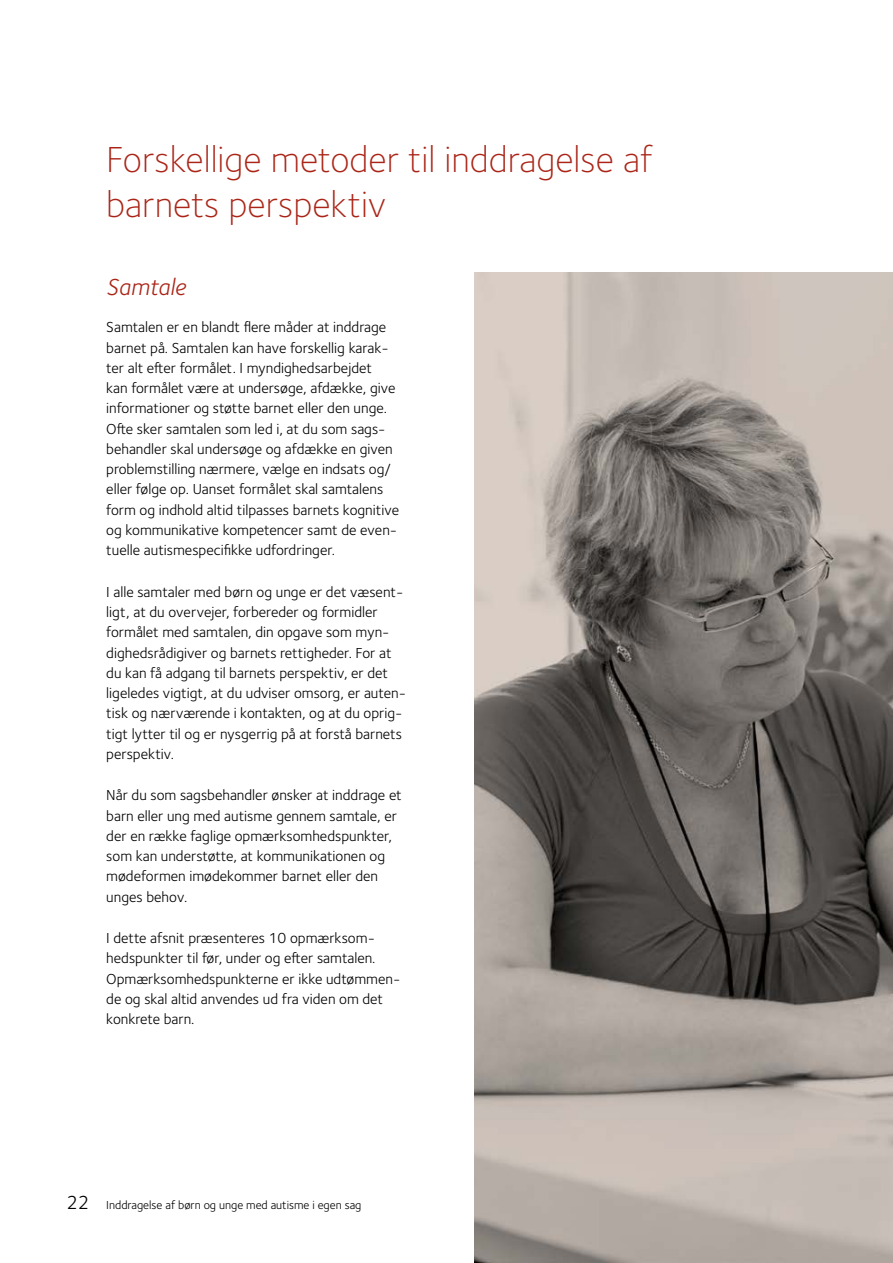
<style>
.page{position:relative;width:893px;height:1263px;background:#fff}
.page>*{position:absolute;margin:0;border:0;box-sizing:border-box;transform-origin:0 0}
.Overskrift{font:300 37.5px/45px "Foundry Sterling";color:#aa2517}
.underoveroverskrift{font:italic 24px "Foundry Sterling";color:#aa2517}
.brodtxt{font:15px/20.2px "Foundry Sterling";color:#000}
.t1{font:12px "Foundry Sterling Book 2";color:#000}
.s1{font-family:"Foundry Sterling";font-size:19.5px}
</style>
<div class="page">
<img style="left:474px;top:272px;width:419px;height:991px">
<p class="Overskrift" style="left:106px;top:137px;width:548px">Forskellige metoder til inddragelse af barnets perspektiv</p>
<p class="underoveroverskrift" style="left:106px;top:273px;width:81px">Samtale</p>
<p class="brodtxt" style="left:106px;top:317px;width:294px">Samtalen er en blandt flere måder at inddrage barnet på. Samtalen kan have forskellig karak&shy;ter alt efter formålet. I myndighedsarbejdet<br>kan formålet være at undersøge, afdække, give informationer og støtte barnet eller den unge.<br>Ofte sker samtalen som led i, at du som sags&shy;behandler skal undersøge og afdække en given problemstilling nærmere, vælge en indsats og/ eller følge op. Uanset formålet skal samtalens form og indhold altid tilpasses barnets kognitive og kommunikative kompetencer samt de even&shy;tuelle autismespecifikke udfordringer.</p>
<p class="brodtxt" style="left:106px;top:582px;width:301px">I alle samtaler med børn og unge er det væsent&shy;ligt, at du overvejer, forbereder og formidler formålet med samtalen, din opgave som myn&shy;dighedsrådigiver og barnets rettigheder. For at du kan få adgang til barnets perspektiv, er det ligeledes vigtigt, at du udviser omsorg, er auten&shy;tisk og nærværende i kontakten, og at du oprig&shy;tigt lytter til og er nysgerrig på at forstå barnets perspektiv.</p>
<p class="brodtxt" style="left:106px;top:785px;width:297px">Når du som sagsbehandler ønsker at inddrage et barn eller ung med autisme gennem samtale, er der en række faglige opmærksomhedspunkter, som kan understøtte, at kommunikationen og mødeformen imødekommer barnet eller den unges behov.</p>
<p class="brodtxt" style="left:106px;top:928px;width:296px">I dette afsnit præsenteres 10 opmærksom&shy;hedspunkter til før, under og efter samtalen.<br>Opmærksomhedspunkterne er ikke udtømmen&shy;de og skal altid anvendes ud fra viden om det konkrete barn.</p>
<p class="t1" style="left:66px;top:1198px;width:297px"><span class="s1">22</span> Inddragelse af børn og unge med autisme i egen sag</p>
</div>
